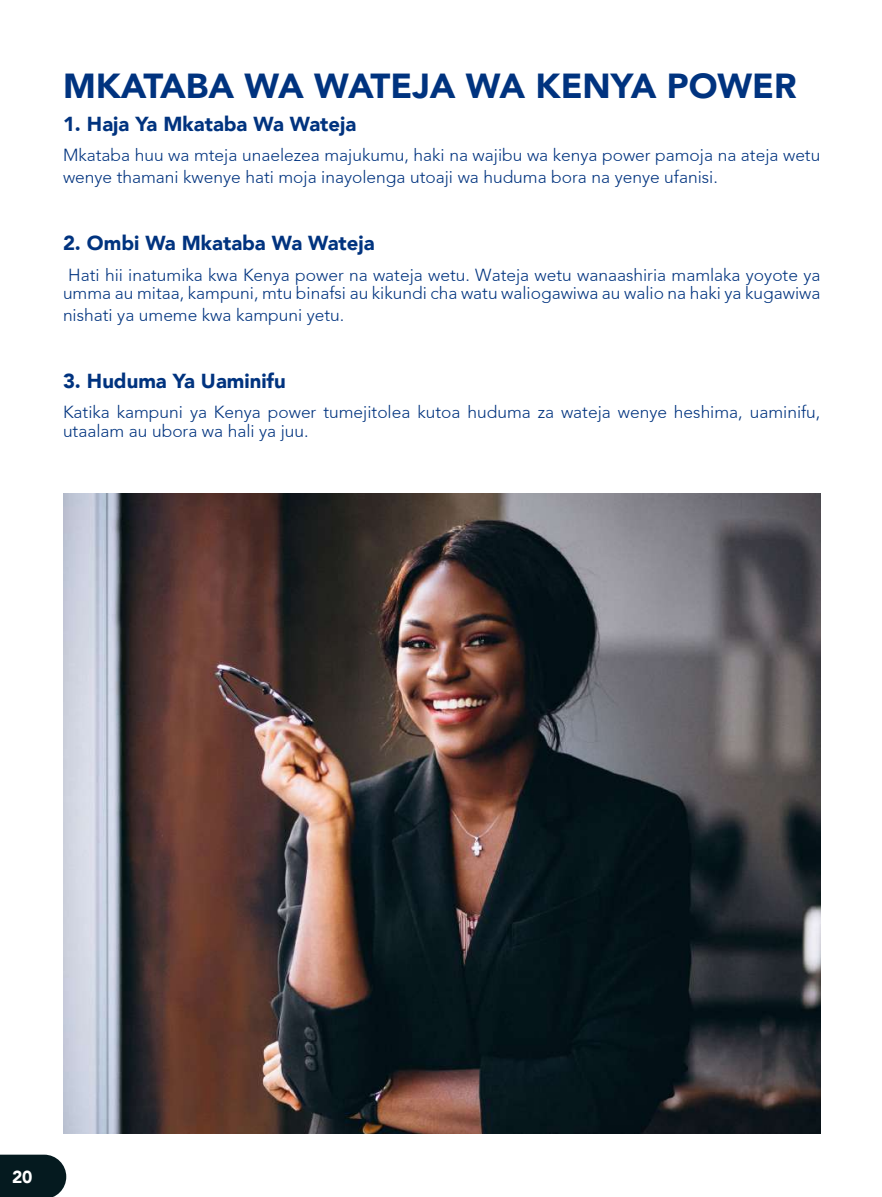
<style>
.page{position:relative;width:882px;height:1197px;background:#fff}
.page>*{position:absolute;margin:0;border:0;box-sizing:border-box;transform-origin:0 0}
.t1{font:900 34.65px "Avenir";color:#00337f}
.t2{font:900 20.3px "Avenir";color:#00337f}
.t3{font:300 17.32px/18.7px "Avenir";color:#00337f}
.t4{font:900 17.32px "Avenir";color:#fff}
</style>
<div class="page">
<img style="left:63px;top:494px;width:757px;height:640px">
<div style="left:0;top:1155px;width:66px;height:42px;background:#051a1f"></div>
<h1 class="t1" style="left:63px;top:56px;width:735px">MKATABA WA WATEJA WA KENYA POWER</h1>
<p class="t2" style="left:63px;top:107px;width:295px">1. Haja Ya Mkataba Wa Wateja</p>
<p class="t3" style="left:63px;top:145px;width:759px;line-height:21.9px">Mkataba huu wa mteja unaelezea majukumu, haki na wajibu wa kenya power pamoja na ateja wetu wenye thamani kwenye hati moja inayolenga utoaji wa huduma bora na yenye ufanisi.</p>
<p class="t2" style="left:63px;top:226px;width:313px">2. Ombi Wa Mkataba Wa Wateja</p>
<p class="t3" style="left:63px;top:265px;width:759px;text-align:center">Hati hii inatumika kwa Kenya power na wateja wetu. Wateja wetu wanaashiria mamlaka yoyote ya umma au mitaa, kampuni, mtu binafsi au kikundi cha watu waliogawiwa au walio na haki ya kugawiwa</p>
<p class="t3" style="left:63px;top:306px;width:283px">nishati ya umeme kwa kampuni yetu.</p>
<p class="t2" style="left:63px;top:363px;width:224px">3. Huduma Ya Uaminifu</p>
<p class="t3" style="left:63px;top:403px;width:759px">Katika kampuni ya Kenya power tumejitolea kutoa huduma za wateja wenye heshima, uaminifu, utaalam au ubora wa hali ya juu.</p>
<p class="t4" style="left:12px;top:1162px;width:22px">20</p>
</div>
